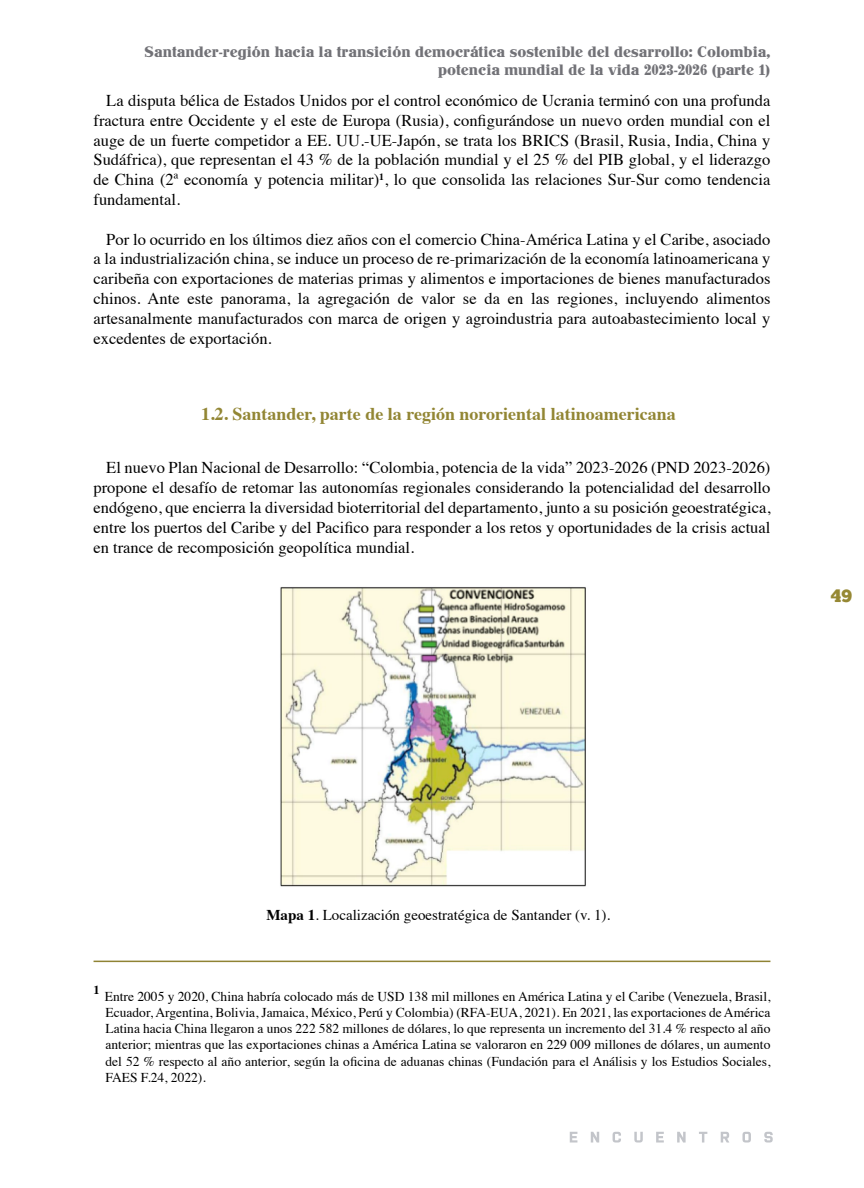
<style>
.page{position:relative;width:864px;height:1188px;background:#fff}
.page>*{position:absolute;margin:0;border:0;box-sizing:border-box;transform-origin:0 0}
.t1{font:700 18px "Times";color:#928634}
.t2{font:18px "Chunk Five Ex";color:#968834}
.t3{font:16.5px/19.8px "Times";color:#000;text-align:justify}
.t4{font:500 15px/18px "John Hancock CP";color:#727277;text-align:right}
.t5{font:15px "Times";color:#000}
.t6{font:13.5px/16.2px "Times";color:#000;text-align:justify}
.t7{font:700 12.3px "Times";color:#000}
.s1{font-weight:700}
</style>
<div class="page">
<svg style="left:570px;top:1132px;width:7px;height:11px"></svg>
<svg style="left:591px;top:1132px;width:8px;height:11px"></svg>
<svg style="left:613px;top:1132px;width:8px;height:11px"></svg>
<svg style="left:634px;top:1132px;width:9px;height:11px"></svg>
<svg style="left:656px;top:1132px;width:8px;height:11px"></svg>
<svg style="left:677px;top:1132px;width:9px;height:11px"></svg>
<svg style="left:699px;top:1132px;width:8px;height:11px"></svg>
<svg style="left:721px;top:1132px;width:8px;height:11px"></svg>
<svg style="left:743px;top:1132px;width:8px;height:11px"></svg>
<svg style="left:764px;top:1132px;width:9px;height:11px"></svg>
<hr style="left:94px;top:961px;width:676px;height:1px;background:#8f8334">
<img style="left:280px;top:587px;width:306px;height:300px">
<p class="t4" style="left:145px;top:43px;width:627px">Santander-región hacia la transición democrática sostenible del desarrollo: Colombia, potencia mundial de la vida 2023-2026 (parte 1)</p>
<p class="t3" style="left:94px;top:89px;width:678px;text-indent:13px">La disputa bélica de Estados Unidos por el control económico de Ucrania terminó con una profunda fractura entre Occidente y el este de Europa (Rusia), configurándose un nuevo orden mundial con el auge de un fuerte competidor a EE. UU.-UE-Japón, se trata los BRICS (Brasil, Rusia, India, China y Sudáfrica), que representan el 43 % de la población mundial y el 25 % del PIB global, y el liderazgo de China (2ª economía y potencia militar)<sup>1</sup>, lo que consolida las relaciones Sur-Sur como tendencia fundamental.</p>
<p class="t3" style="left:94px;top:228px;width:678px;text-indent:13px">Por lo ocurrido en los últimos diez años con el comercio China-América Latina y el Caribe, asociado a la industrialización china, se induce un proceso de re-primarización de la economía latinoamericana y caribeña con exportaciones de materias primas y alimentos e importaciones de bienes manufacturados chinos. Ante este panorama, la agregación de valor se da en las regiones, incluyendo alimentos artesanalmente manufacturados con marca de origen y agroindustria para autoabastecimiento local y excedentes de exportación.</p>
<p class="t1" style="left:201px;top:397px;width:476px">1.2. Santander, parte de la región nororiental latinoamericana</p>
<p class="t3" style="left:94px;top:457px;width:678px;text-indent:13px">El nuevo Plan Nacional de Desarrollo: “Colombia, potencia de la vida” 2023-2026 (PND 2023-2026) propone el desafío de retomar las autonomías regionales considerando la potencialidad del desarrollo endógeno, que encierra la diversidad bioterritorial del departamento, junto a su posición geoestratégica, entre los puertos del Caribe y del Pacifico para responder a los retos y oportunidades de la crisis actual en trance de recomposición geopolítica mundial.</p>
<p class="t2" style="left:831px;top:582px;width:23px">49</p>
<p class="t5" style="left:266px;top:901px;width:345px"><span class="s1">Mapa 1</span>. Localización geoestratégica de Santander (v. 1).</p>
<p class="t7" style="left:94px;top:978px;width:8px">1</p>
<p class="t6" style="left:105px;top:987px;width:667px">Entre 2005 y 2020, China habría colocado más de USD 138 mil millones en América Latina y el Caribe (Venezuela, Brasil, Ecuador, Argentina, Bolivia, Jamaica, México, Perú y Colombia) (RFA-EUA, 2021). En 2021, las exportaciones de América Latina hacia China llegaron a unos 222 582 millones de dólares, lo que representa un incremento del 31.4 % respecto al año anterior; mientras que las exportaciones chinas a América Latina se valoraron en 229 009 millones de dólares, un aumento del 52 % respecto al año anterior, según la oficina de aduanas chinas (Fundación para el Análisis y los Estudios Sociales, FAES F.24, 2022).</p>
</div>
